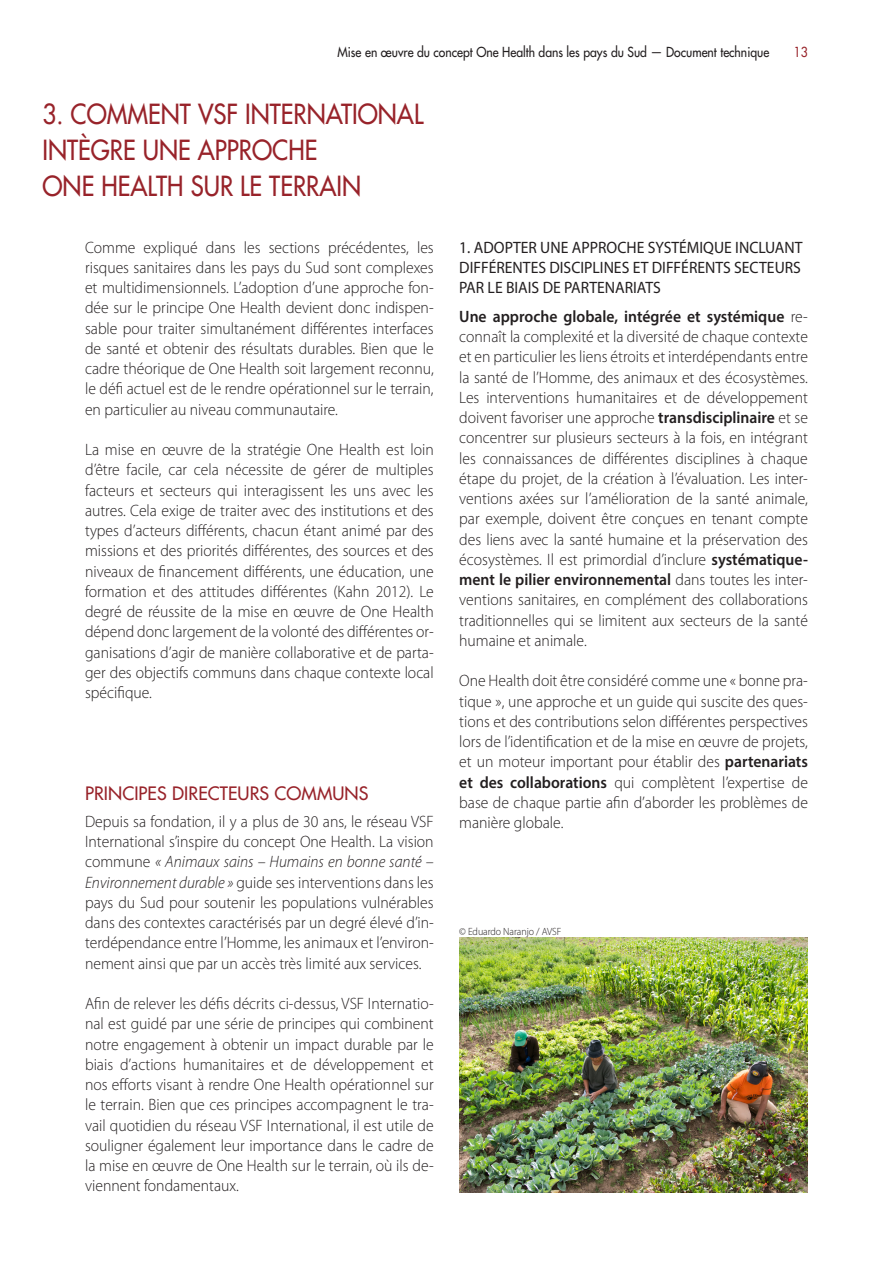
<style>
.page{position:relative;width:893px;height:1263px;background:#fff}
.page>*{position:absolute;margin:0;border:0;box-sizing:border-box;transform-origin:0 0}
.t1{font:500 27px/36px "Futura Std";color:#98232a;scale:.9 1}
.t2{font:500 18px "Futura Std";letter-spacing:.005em;color:#98232a}
.t3{font:300 16.5px/20.2px "Myriad Pro";color:#231f20;text-align:justify;scale:.95 1}
.t4{font:16.5px/20.2px "Myriad Pro";color:#231f20;text-align:justify;scale:.95 1}
.t5{font:500 13.5px "Futura Std";color:#231f20;scale:.9 1}
.t6{font:500 13.5px "Futura Std";color:#98232a;scale:.9 1}
.t7{font:300 10.5px "Myriad Pro";letter-spacing:-.005em;color:#231f20;scale:.95 1}
.s1{font-style:italic}
.s2{font-weight:600}
</style>
<div class="page">
<img style="left:459px;top:938px;width:349px;height:254px">
<p class="t5" style="left:338px;top:43px;width:481px">Mise en œuvre du concept One Health dans les pays du Sud — Document technique</p>
<p class="t6" style="left:794px;top:43px;width:17px">13</p>
<h1 class="t1" style="left:43px;top:97px;width:425px">3. COMMENT VSF INTERNATIONAL<br>INTÈGRE UNE APPROCHE<br>ONE HEALTH SUR LE TERRAIN</h1>
<p class="t3" style="left:85px;top:237px;width:369px">Comme expliqué dans les sections précédentes, les risques sanitaires dans les pays du Sud sont complexes et multidimensionnels. L’adoption d’une approche fon&shy;dée sur le principe One Health devient donc indispen&shy;sable pour traiter simultanément différentes interfaces de santé et obtenir des résultats durables. Bien que le cadre théorique de One Health soit largement reconnu, le défi actuel est de le rendre opérationnel sur le terrain, en particulier au niveau communautaire.</p>
<p class="t3" style="left:85px;top:440px;width:369px">La mise en œuvre de la stratégie One Health est loin d’être facile, car cela nécessite de gérer de multiples facteurs et secteurs qui interagissent les uns avec les autres. Cela exige de traiter avec des institutions et des types d’acteurs différents, chacun étant animé par des missions et des priorités différentes, des sources et des niveaux de financement différents, une éducation, une formation et des attitudes différentes (Kahn 2012). Le degré de réussite de la mise en œuvre de One Health dépend donc largement de la volonté des différentes or&shy;ganisations d’agir de manière collaborative et de parta&shy;ger des objectifs communs dans chaque contexte local spécifique.</p>
<p class="t2" style="left:85px;top:782px;width:285px">PRINCIPES DIRECTEURS COMMUNS</p>
<p class="t3" style="left:85px;top:811px;width:369px">Depuis sa fondation, il y a plus de 30 ans, le réseau VSF International s’inspire du concept One Health. La vision commune <span class="s1">« Animaux sains – Humains en bonne santé – Environnement durable »</span> guide ses interventions dans les pays du Sud pour soutenir les populations vulnérables dans des contextes caractérisés par un degré élevé d’in&shy;terdépendance entre l’Homme, les animaux et l’environ&shy;nement ainsi que par un accès très limité aux services.</p>
<p class="t3" style="left:85px;top:994px;width:369px">Afin de relever les défis décrits ci-dessus, VSF Internatio&shy;nal est guidé par une série de principes qui combinent notre engagement à obtenir un impact durable par le biais d’actions humanitaires et de développement et nos efforts visant à rendre One Health opérationnel sur le terrain. Bien que ces principes accompagnent le tra&shy;vail quotidien du réseau VSF International, il est utile de souligner également leur importance dans le cadre de la mise en œuvre de One Health sur le terrain, où ils de&shy;viennent fondamentaux.</p>
<p class="t4" style="left:459px;top:237px;width:363px">1. ADOPTER UNE APPROCHE SYSTÉMIQUE INCLUANT DIFFÉRENTES DISCIPLINES ET DIFFÉRENTS SECTEURS PAR LE BIAIS DE PARTENARIATS</p>
<p class="t3" style="left:459px;top:307px;width:369px"><span class="s2">Une approche globale, intégrée et systémique</span> re&shy;connaît la complexité et la diversité de chaque contexte et en particulier les liens étroits et interdépendants entre la santé de l’Homme, des animaux et des écosystèmes.<br>Les interventions humanitaires et de développement doivent favoriser une approche <span class="s2">transdisciplinaire</span> et se concentrer sur plusieurs secteurs à la fois, en intégrant les connaissances de différentes disciplines à chaque étape du projet, de la création à l’évaluation. Les inter&shy;ventions axées sur l’amélioration de la santé animale, par exemple, doivent être conçues en tenant compte des liens avec la santé humaine et la préservation des écosystèmes. Il est primordial d’inclure <span class="s2">systématique&shy;ment le pilier environnemental</span> dans toutes les inter&shy;ventions sanitaires, en complément des collaborations traditionnelles qui se limitent aux secteurs de la santé humaine et animale.</p>
<p class="t3" style="left:459px;top:671px;width:369px">One Health doit être considéré comme une « bonne pra&shy;tique », une approche et un guide qui suscite des ques&shy;tions et des contributions selon différentes perspectives lors de l’identification et de la mise en œuvre de projets, et un moteur important pour établir des <span class="s2">partenariats et des collaborations</span> qui complètent l’expertise de base de chaque partie afin d’aborder les problèmes de manière globale.</p>
<p class="t7" style="left:459px;top:926px;width:109px">© Eduardo Naranjo / AVSF</p>
</div>
